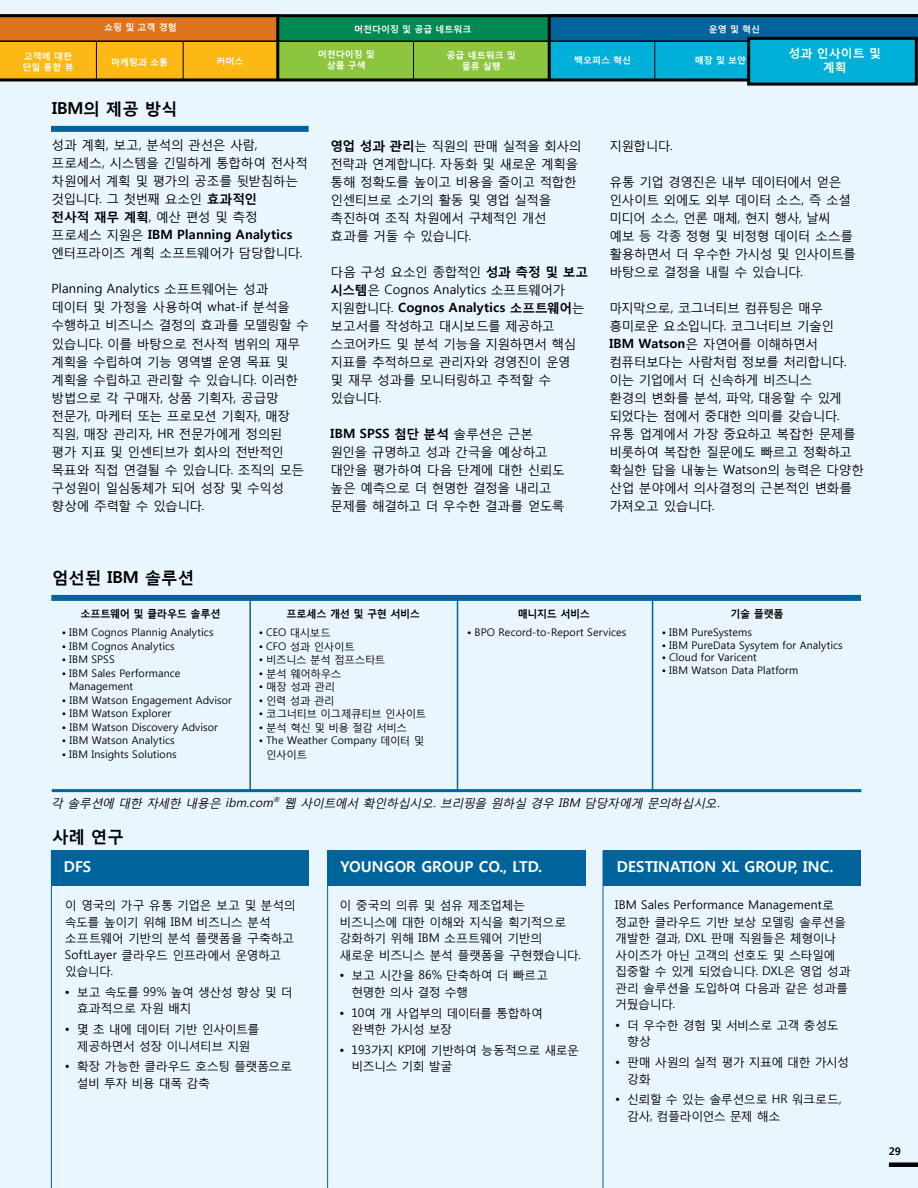
<style>
.page{position:relative;width:918px;height:1188px;background:#eaf6fd}
.page>*{position:absolute;margin:0;border:0;box-sizing:border-box;transform-origin:0 0}
.t1{font:700 16.5px "Malgun Gothic";color:#000}
.t2{font:700 15px "Malgun Gothic";color:#fff}
.t3{font:12.75px/18px "Malgun Gothic";letter-spacing:-.04em;color:#000}
.t4{font:12px/16.5px "Malgun Gothic";letter-spacing:-.035em;color:#000}
.t5{font:italic 12px "Malgun Gothic";color:#000}
.t6{font:12px/16.5px "Malgun Gothic";letter-spacing:-.055em;color:#000}
.t7{font:700 12px/14.4px "Malgun Gothic";color:#fff;text-align:center}
.t8{font:10.5px/13.5px "Malgun Gothic";letter-spacing:.01em;color:#000}
.t9{font:700 10.5px "Malgun Gothic";letter-spacing:-.035em;color:#000}
.t10{font:10.5px "Malgun Gothic";letter-spacing:-.04em;color:#000}
.t11{font:10.5px "Malgun Gothic";letter-spacing:-.05em;color:#000}
.t12{font:10.5px "Malgun Gothic";letter-spacing:-.045em;color:#000}
.t13{font:10.5px "Malgun Gothic";letter-spacing:-.02em;color:#000}
.t14{font:700 9px/10.8px "Malgun Gothic";color:#fff;text-align:center}
.t15{font:italic 7.05px "Malgun Gothic";color:#000}
.s1{font-weight:700}
</style>
<div class="page">
<div style="left:603px;top:851px;width:258px;height:35px;background:#00649c"></div>
<hr style="left:603px;top:851px;width:1px;height:337px;background:#00649c">
<hr style="left:327px;top:851px;width:1px;height:337px;background:#00649c">
<div style="left:327px;top:851px;width:258px;height:35px;background:#00649c"></div>
<hr style="left:51px;top:851px;width:1px;height:337px;background:#00649c">
<div style="left:51px;top:851px;width:258px;height:35px;background:#00649c"></div>
<hr style="left:652px;top:600px;width:1px;height:191px;background:#00649c">
<hr style="left:457px;top:600px;width:1px;height:191px;background:#00649c">
<hr style="left:249px;top:600px;width:2px;height:191px;background:#00649c">
<hr style="left:52px;top:789px;width:809px;height:3px;background:#00649c">
<div style="left:51px;top:595px;width:810px;height:6px;background:#00649c"></div>
<div style="left:51px;top:126px;width:258px;height:6px;background:#00649c"></div>
<div style="left:0;top:14px;width:277px;height:26px;background:#dd731c"></div>
<div style="left:277px;top:16px;width:271px;height:24px;background:#008952"></div>
<div style="left:549px;top:14px;width:369px;height:26px;background:#00649c"></div>
<div style="left:0;top:42px;width:278px;height:39px;background:#fdb813"></div>
<div style="left:278px;top:42px;width:271px;height:39px;background:#8cc63e"></div>
<div style="left:548px;top:42px;width:370px;height:39px;background:#00b0d9"></div>
<hr style="left:413px;top:41px;width:1px;height:40px;background:#000">
<hr style="left:0;top:78px;width:918px;height:3px;background:#000">
<hr style="left:548px;top:16px;width:3px;height:63px;background:#000">
<hr style="left:276px;top:16px;width:3px;height:63px;background:#000">
<hr style="left:96px;top:41px;width:1px;height:40px;background:#000">
<hr style="left:654px;top:40px;width:1px;height:41px;background:#000">
<hr style="left:183px;top:41px;width:1px;height:39px;background:#000">
<hr style="left:0;top:40px;width:918px;height:2px;background:#000">
<hr style="left:0;top:14px;width:918px;height:3px;background:#000">
<svg style="left:744px;top:36px;width:174px;height:46px"></svg>
<div style="left:749px;top:38px;width:167px;height:46px;background:#00b0d9"></div>
<div style="left:747px;top:37px;width:171px;height:49px;border:3px solid #000"></div>
<div style="left:889px;top:1162px;width:29px;height:5px;background:#000"></div>
<p class="t14" style="left:104px;top:21px;width:74px">쇼핑 및 고객 경험</p>
<p class="t14" style="left:22px;top:51px;width:53px;text-align:left">고객에 대한 단일 통합 뷰</p>
<p class="t14" style="left:111px;top:56px;width:59px">마케팅과 소통</p>
<p class="t14" style="left:217px;top:56px;width:28px">커머스</p>
<p class="t14" style="left:354px;top:23px;width:119px">머천다이징 및 공급 네트워크</p>
<p class="t14" style="left:318px;top:49px;width:59px">머천다이징 및 상품 구색</p>
<p class="t14" style="left:447px;top:49px;width:71px">공급 네트워크 및 물류 실행</p>
<p class="t14" style="left:574px;top:55px;width:59px">백오피스 혁신</p>
<p class="t14" style="left:709px;top:23px;width:53px">운영 및 혁신</p>
<p class="t14" style="left:695px;top:54px;width:53px">매장 및 보안</p>
<p class="t7" style="left:789px;top:46px;width:94px">성과 인사이트 및 계획</p>
<p class="t1" style="left:52px;top:99px;width:127px">IBM의 제공 방식</p>
<p class="t3" style="left:52px;top:136px;width:258px">성과 계획, 보고, 분석의 관선은 사람, 프로세스, 시스템을 긴밀하게 통합하여 전사적 차원에서 계획 및 평가의 공조를 뒷받침하는 것입니다. 그 첫번째 요소인 <span class="s1">효과적인<br>전사적 재무 계획</span>, 예산 편성 및 측정 프로세스 지원은 <span class="s1">IBM Planning Analytics </span>엔터프라이즈 계획 소프트웨어가 담당합니다.</p>
<p class="t3" style="left:52px;top:280px;width:259px">Planning Analytics 소프트웨어는 성과<br>데이터 및 가정을 사용하여 what-if 분석을 수행하고 비즈니스 결정의 효과를 모델링할 수 있습니다. 이를 바탕으로 전사적 범위의 재무 계획을 수립하여 기능 영역별 운영 목표 및 계획을 수립하고 관리할 수 있습니다. 이러한 방법으로 각 구매자, 상품 기획자, 공급망 전문가, 마케터 또는 프로모션 기획자, 매장 직원, 매장 관리자, HR 전문가에게 정의된 평가 지표 및 인센티브가 회사의 전반적인 목표와 직접 연결될 수 있습니다. 조직의 모든 구성원이 일심동체가 되어 성장 및 수익성 향상에 주력할 수 있습니다.</p>
<p class="t3" style="left:330px;top:136px;width:253px"><span class="s1">영업 성과 관리</span>는 직원의 판매 실적을 회사의 전략과 연계합니다. 자동화 및 새로운 계획을 통해 정확도를 높이고 비용을 줄이고 적합한 인센티브로 소기의 활동 및 영업 실적을 촉진하여 조직 차원에서 구체적인 개선 효과를 거둘 수 있습니다.</p>
<p class="t3" style="left:330px;top:262px;width:259px">다음 구성 요소인 종합적인 <span class="s1">성과 측정 및 보고 시스템</span>은 Cognos Analytics 소프트웨어가 지원합니다. <span class="s1">Cognos Analytics 소프트웨어</span>는 보고서를 작성하고 대시보드를 제공하고 스코어카드 및 분석 기능을 지원하면서 핵심 지표를 추적하므로 관리자와 경영진이 운영<br>및 재무 성과를 모니터링하고 추적할 수 있습니다.</p>
<p class="t3" style="left:330px;top:424px;width:236px"><span class="s1">IBM SPSS 첨단 분석</span> 솔루션은 근본 원인을 규명하고 성과 간극을 예상하고 대안을 평가하여 다음 단계에 대한 신뢰도 높은 예측으로 더 현명한 결정을 내리고 문제를 해결하고 더 우수한 결과를 얻도록</p>
<p class="t3" style="left:609px;top:136px;width:65px">지원합니다.</p>
<p class="t3" style="left:609px;top:172px;width:248px">유통 기업 경영진은 내부 데이터에서 얻은 인사이트 외에도 외부 데이터 소스, 즉 소셜 미디어 소스, 언론 매체, 현지 행사, 날씨 예보 등 각종 정형 및 비정형 데이터 소스를 활용하면서 더 우수한 가시성 및 인사이트를 바탕으로 결정을 내릴 수 있습니다.</p>
<p class="t3" style="left:609px;top:298px;width:256px">마지막으로, 코그너티브 컴퓨팅은 매우 흥미로운 요소입니다. 코그너티브 기술인<br><span class="s1">IBM Watson</span>은 자연어를 이해하면서 컴퓨터보다는 사람처럼 정보를 처리합니다. 이는 기업에서 더 신속하게 비즈니스<br>환경의 변화를 분석, 파악, 대응할 수 있게 되었다는 점에서 중대한 의미를 갖습니다. 유통 업계에서 가장 중요하고 복잡한 문제를 비롯하여 복잡한 질문에도 빠르고 정확하고 확실한 답을 내놓는 Watson의 능력은 다양한 산업 분야에서 의사결정의 근본적인 변화를 가져오고 있습니다.</p>
<p class="t1" style="left:52px;top:568px;width:144px">엄선된 IBM 솔루션</p>
<p class="t9" style="left:80px;top:607px;width:142px">소프트웨어 및 클라우드 솔루션</p>
<p class="t8" style="left:62px;top:626px;width:153px">• IBM Cognos Plannig Analytics</p>
<p class="t8" style="left:62px;top:640px;width:115px">• IBM Cognos Analytics</p>
<p class="t8" style="left:62px;top:653px;width:55px">• IBM SPSS</p>
<p class="t8" style="left:69px;top:667px;width:113px;text-indent:-7px">• IBM Sales Performance<br>Management</p>
<p class="t8" style="left:62px;top:694px;width:172px">• IBM Watson Engagement Advisor</p>
<p class="t8" style="left:62px;top:707px;width:111px">• IBM Watson Explorer</p>
<p class="t8" style="left:62px;top:721px;width:158px">• IBM Watson Discovery Advisor</p>
<p class="t8" style="left:62px;top:734px;width:115px">• IBM Watson Analytics</p>
<p class="t8" style="left:62px;top:748px;width:117px">• IBM Insights Solutions</p>
<p class="t9" style="left:287px;top:607px;width:135px">프로세스 개선 및 구현 서비스</p>
<p class="t8" style="left:259px;top:626px;width:74px">• CEO 대시보드</p>
<p class="t13" style="left:259px;top:640px;width:98px">• CFO 성과 인사이트</p>
<p class="t12" style="left:259px;top:654px;width:128px">• 비즈니스 분석 점프스타트</p>
<p class="t8" style="left:259px;top:667px;width:84px">• 분석 웨어하우스</p>
<p class="t8" style="left:259px;top:680px;width:78px">• 매장 성과 관리</p>
<p class="t8" style="left:259px;top:694px;width:78px">• 인력 성과 관리</p>
<p class="t10" style="left:259px;top:708px;width:169px">• 코그너티브 이그제큐티브 인사이트</p>
<p class="t11" style="left:259px;top:721px;width:150px">• 분석 혁신 및 비용 절감 서비스</p>
<p class="t8" style="left:266px;top:734px;width:160px;text-indent:-7px">• The Weather Company 데이터 및 인사이트</p>
<p class="t9" style="left:518px;top:607px;width:74px">매니지드 서비스</p>
<p class="t8" style="left:467px;top:626px;width:161px">• BPO Record-to-Report Services</p>
<p class="t9" style="left:731px;top:607px;width:55px">기술 플랫폼</p>
<p class="t8" style="left:662px;top:626px;width:92px">• IBM PureSystems</p>
<p class="t8" style="left:662px;top:639px;width:183px">• IBM PureData Sysytem for Analytics</p>
<p class="t8" style="left:662px;top:651px;width:97px">• Cloud for Varicent</p>
<p class="t8" style="left:662px;top:663px;width:138px">• IBM Watson Data Platform</p>
<p class="t5" style="left:51px;top:796px;width:226px">각 솔루션에 대한 자세한 내용은 ibm.com</p>
<p class="t15" style="left:273px;top:795px;width:10px">®</p>
<p class="t5" style="left:284px;top:796px;width:440px">웹 사이트에서 확인하십시오. 브리핑을 원하실 경우 IBM 담당자에게 문의하십시오.</p>
<p class="t1" style="left:52px;top:826px;width:73px">사례 연구</p>
<p class="t2" style="left:64px;top:858px;width:29px">DFS</p>
<p class="t2" style="left:341px;top:858px;width:203px">YOUNGOR GROUP CO., LTD.</p>
<p class="t2" style="left:617px;top:858px;width:218px">DESTINATION XL GROUP, INC.</p>
<p class="t4" style="left:65px;top:897px;width:233px">이 영국의 가구 유통 기업은 보고 및 분석의 속도를 높이기 위해 IBM 비즈니스 분석 소프트웨어 기반의 분석 플랫폼을 구축하고<br>SoftLayer 클라우드 인프라에서 운영하고 있습니다.</p>
<p class="t4" style="left:77px;top:984px;width:217px;text-indent:-12px">• 보고 속도를 99% 높여 생산성 향상 및 더 효과적으로 자원 배치</p>
<p class="t4" style="left:65px;top:1021px;width:196px;text-align:center">• 몇 초 내에 데이터 기반 인사이트를 제공하면서 성장 이니셔티브 지원</p>
<p class="t4" style="left:77px;top:1058px;width:217px;text-indent:-12px">• 확장 가능한 클라우드 호스팅 플랫폼으로 설비 투자 비용 대폭 감축</p>
<p class="t4" style="left:340px;top:897px;width:243px">이 중국의 의류 및 섬유 제조업체는 비즈니스에 대한 이해와 지식을 획기적으로 강화하기 위해 IBM 소프트웨어 기반의<br>새로운 비즈니스 분석 플랫폼을 구현했습니다.</p>
<p class="t4" style="left:352px;top:967px;width:198px;text-indent:-12px">• 보고 시간을 86% 단축하여 더 빠르고 현명한 의사 결정 수행</p>
<p class="t4" style="left:352px;top:1004px;width:193px;text-indent:-12px">• 10여 개 사업부의 데이터를 통합하여 완벽한 가시성 보장</p>
<p class="t4" style="left:352px;top:1041px;width:229px;text-indent:-12px">• 193가지 KPI에 기반하여 능동적으로 새로운 비즈니스 기회 발굴</p>
<p class="t4" style="left:615px;top:897px;width:237px">IBM Sales Performance Management로 정교한 클라우드 기반 보상 모델링 솔루션을 개발한 결과, DXL 판매 직원들은 체형이나 사이즈가 아닌 고객의 선호도 및 스타일에 집중할 수 있게 되었습니다. DXL은 영업 성과 관리 솔루션을 도입하여 다음과 같은 성과를 거뒀습니다.</p>
<p class="t4" style="left:627px;top:1016px;width:213px;text-indent:-12px">• 더 우수한 경험 및 서비스로 고객 충성도 향상</p>
<p class="t6" style="left:627px;top:1054px;width:223px;text-indent:-12px">• 판매 사원의 실적 평가 지표에 대한 가시성 강화</p>
<p class="t4" style="left:627px;top:1091px;width:216px;text-indent:-12px">• 신뢰할 수 있는 솔루션으로 HR 워크로드, 감사, 컴플라이언스 문제 해소</p>
<p class="t9" style="left:889px;top:1145px;width:14px">29</p>
</div>
